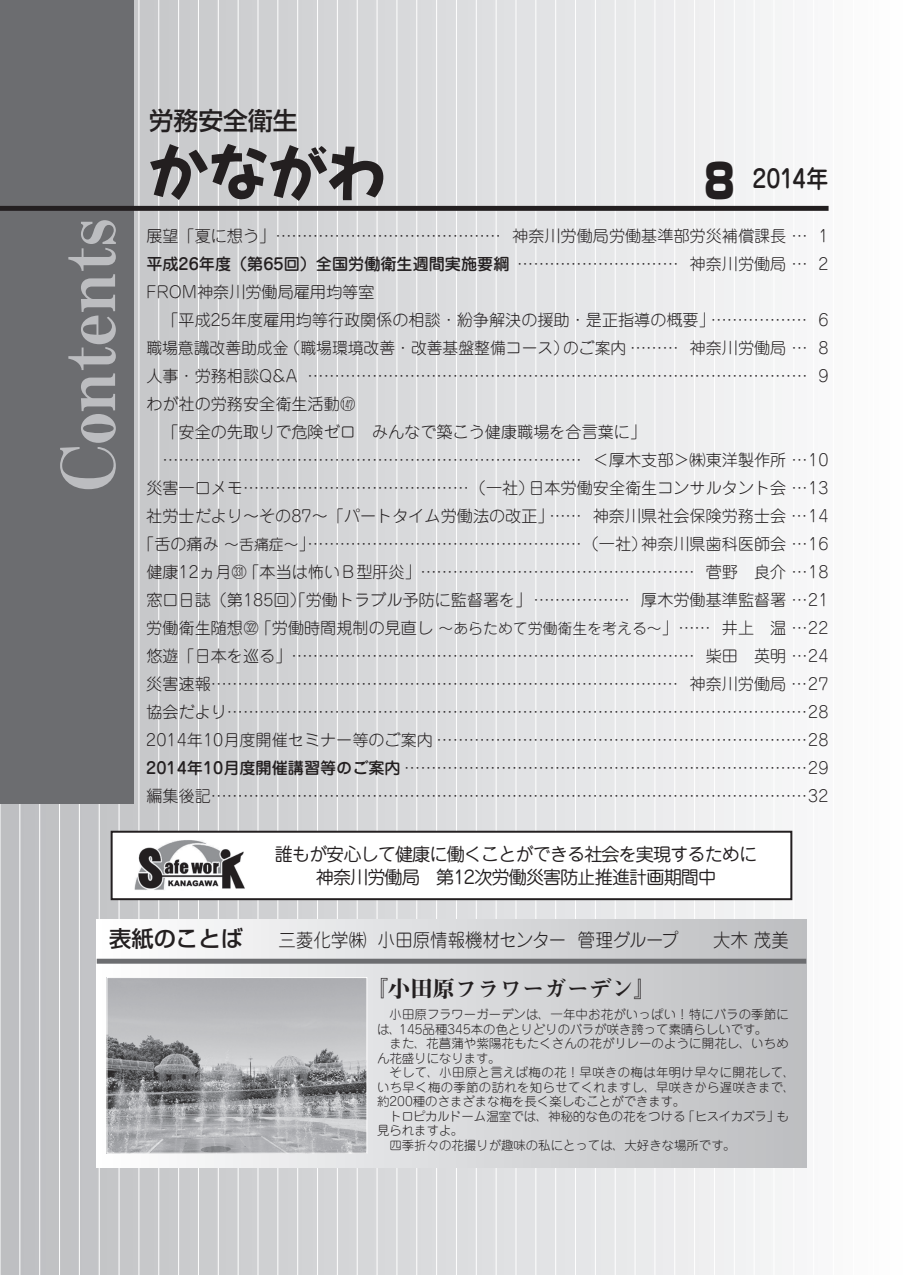
<style>
.page{position:relative;width:903px;height:1275px;background:#fff}
.page>*{position:absolute;margin:0;border:0;box-sizing:border-box;transform-origin:0 0}
.t1{font:74.38px "Midashi Min Pr 6 MA31";color:#bcbdc0}
.t2{font:500 24.85px "Shin Go Pr 6";color:#231f20}
.t3{font:500 24.85px "Jun 34 Pro";letter-spacing:-.015em;color:#231f20;scale:.9 1}
.t4{font:22.4px "Midashi Min Pr 6 MA31";color:#231f20}
.t5{font:500 22.4px "Shin Go Pr 6";color:#231f20}
.t6{font:300 18.55px "Jun 101 Pro";letter-spacing:.005em;color:#231f20;scale:.93 1}
.t7{font:18.03px/23.6px "Jun 201 Pro";letter-spacing:-.05em;color:#231f20;text-align:center}
.t8{font:300 16.1px/28px "Jun 101 Pro";color:#231f20}
.t9{font:500 16.1px "Jun 34 Pro";color:#231f20}
.t10{font:300 12.42px/14.5px "Jun 101 Pro";color:#231f20}
.s1{font-family:"Shin Go Pr 6";font-weight:900;font-size:47.07px}
.s2{font-family:"Jun 101 Pro";font-weight:300}
.s3{font-size:11.2px}
.s4{font-size:14.88px}
.s5{font-family:"Jun 34 Pro";font-weight:500}
</style>
<div class="page">
<div style="left:0;top:0;width:903px;height:1275px;background:linear-gradient(to right,#bdbfc1,#fcfdfd)"></div>
<hr style="left:0;top:0;width:1px;height:1275px;background:#fff">
<hr style="left:19px;top:0;width:1px;height:1275px;background:#fff">
<hr style="left:39px;top:0;width:1px;height:1275px;background:#fff">
<hr style="left:59px;top:0;width:1px;height:1275px;background:#fff">
<hr style="left:79px;top:0;width:1px;height:1275px;background:#fff">
<hr style="left:99px;top:0;width:1px;height:1275px;background:#fff">
<hr style="left:119px;top:0;width:1px;height:1275px;background:#fff">
<hr style="left:138px;top:0;width:1px;height:1275px;background:#fff">
<hr style="left:158px;top:0;width:1px;height:1275px;background:#fff">
<hr style="left:178px;top:0;width:1px;height:1275px;background:#fff">
<hr style="left:198px;top:0;width:1px;height:1275px;background:#fff">
<hr style="left:218px;top:0;width:1px;height:1275px;background:#fff">
<hr style="left:238px;top:0;width:1px;height:1275px;background:#fff">
<hr style="left:257px;top:0;width:1px;height:1275px;background:#fff">
<hr style="left:277px;top:0;width:1px;height:1275px;background:#fff">
<hr style="left:297px;top:0;width:1px;height:1275px;background:#fff">
<hr style="left:317px;top:0;width:1px;height:1275px;background:#fff">
<hr style="left:337px;top:0;width:1px;height:1275px;background:#fff">
<hr style="left:357px;top:0;width:1px;height:1275px;background:#fff">
<hr style="left:377px;top:0;width:1px;height:1275px;background:#fff">
<hr style="left:396px;top:0;width:1px;height:1275px;background:#fff">
<hr style="left:416px;top:0;width:1px;height:1275px;background:#fff">
<hr style="left:436px;top:0;width:1px;height:1275px;background:#fff">
<hr style="left:456px;top:0;width:1px;height:1275px;background:#fff">
<hr style="left:476px;top:0;width:1px;height:1275px;background:#fff">
<hr style="left:496px;top:0;width:1px;height:1275px;background:#fff">
<hr style="left:515px;top:0;width:1px;height:1275px;background:#fff">
<hr style="left:535px;top:0;width:1px;height:1275px;background:#fff">
<hr style="left:555px;top:0;width:1px;height:1275px;background:#fff">
<hr style="left:575px;top:0;width:1px;height:1275px;background:#fff">
<hr style="left:595px;top:0;width:1px;height:1275px;background:#fff">
<hr style="left:615px;top:0;width:1px;height:1275px;background:#fff">
<hr style="left:634px;top:0;width:1px;height:1275px;background:#fff">
<hr style="left:654px;top:0;width:1px;height:1275px;background:#fff">
<hr style="left:674px;top:0;width:1px;height:1275px;background:#fff">
<hr style="left:694px;top:0;width:1px;height:1275px;background:#fff">
<hr style="left:714px;top:0;width:1px;height:1275px;background:#fff">
<hr style="left:734px;top:0;width:1px;height:1275px;background:#fff">
<hr style="left:754px;top:0;width:1px;height:1275px;background:#fff">
<hr style="left:773px;top:0;width:1px;height:1275px;background:#fff">
<hr style="left:793px;top:0;width:1px;height:1275px;background:#fff">
<hr style="left:813px;top:0;width:1px;height:1275px;background:#fff">
<hr style="left:833px;top:0;width:1px;height:1275px;background:#fff">
<hr style="left:853px;top:0;width:1px;height:1275px;background:#fff">
<hr style="left:873px;top:0;width:1px;height:1275px;background:#fff">
<hr style="left:892px;top:0;width:1px;height:1275px;background:#fff">
<div style="left:0;top:0;width:134px;height:804px;background:#6c6d70"></div>
<div style="left:97px;top:919px;width:709px;height:248px;background:linear-gradient(to right,#fdfdfe,#bcbdc0)"></div>
<div style="left:97px;top:959px;width:709px;height:5px;background:#6c6d70"></div>
<img style="left:109px;top:979px;width:256px;height:172px">
<div style="left:107px;top:977px;width:260px;height:176px;border:1px solid #fff"></div>
<div style="left:0;top:206px;width:828px;height:5px;background:#231f20"></div>
<svg style="left:150px;top:144px;width:239px;height:61px;background:#949395"></svg>
<div style="left:111px;top:831px;width:681px;height:69px;background:#fff;border:2px solid #231f20"></div>
<img style="left:134px;top:840px;width:111px;height:50px">
<h1 class="t1" style="left:30px;top:491px;width:274px;rotate:-90deg">Contents</h1>
<h2 class="t2" style="left:149px;top:100px;width:150px">労務安全衛生</h2>
<h2 class="t3" style="left:704px;top:159px;width:140px"><span class="s1">8</span> 2014年</h2>
<p class="t8" style="left:146px;top:220px;width:684px">展望「夏に想う」…………………………………… 神奈川労働局労働基準部労災補償課長 … 1</p>
<p class="t9" style="left:146px;top:251px;width:684px">平成26年度（第65回）全国労働衛生週間実施要綱 <span class="s2">………………………… 神奈川労働局 … 2</span></p>
<p class="t8" style="left:146px;top:276px;width:684px">FROM神奈川労働局雇用均等室<br>　「平成25年度雇用均等行政関係の相談・紛争解決の援助・是正指導の概要」……………… 6職場意識改善助成金（職場環境改善・改善基盤整備コース）のご案内 ……… 神奈川労働局 … 8人事・労務相談Q&amp;A ………………………………………………………………………………… 9わが社の労務安全衛生活動○<span class="s3">147<br></span>　「安全の先取りで危険ゼロ　みんなで築こう健康職場を合言葉に」</p>
<p class="t8" style="left:138px;top:444px;width:692px;text-align:right">…………………………………………………………………… ＜厚木支部＞㈱東洋製作所 …10<br>災害一口メモ……………………………………（一社）日本労働安全衛生コンサルタント会 …13社労士だより～その87～「パートタイム労働法の改正」…… 神奈川県社会保険労務士会 …14「舌の痛み<span class="s4">～舌痛症～</span>」……………………………………………（一社）神奈川県歯科医師会 …16健康12ヵ月○<span class="s3">331</span>「本当は怖いＢ型肝炎」…………………………………………… 菅野　良介 …18窓口日誌（第185回）「労働トラブル予防に監督署を」……………… 厚木労働基準監督署 …21労働衛生随想○<span class="s3">322</span>「労働時間規制の見直し<span class="s4">～あらためて労働衛生を考える～</span>」…… 井上　温 …22悠遊「日本を巡る」………………………………………………………………… 柴田　英明 …24災害速報…………………………………………………………………………… 神奈川労働局 …27協会だより………………………………………………………………………………………………28<br>2014年10月度開催セミナー等のご案内 ……………………………………………………………28<br><span class="s5">2014年10月度開催講習等のご案内</span> …………………………………………………………………29編集後記…………………………………………………………………………………………………32</p>
<p class="t7" style="left:275px;top:840px;width:484px">誰もが安心して健康に働くことができる社会を実現するために神奈川労働局　第12次労働災害防止推進計画期間中</p>
<h3 class="t5" style="left:109px;top:920px;width:135px">表紙のことば</h3>
<p class="t6" style="left:279px;top:926px;width:550px">三菱化学㈱ 小田原情報機材センター 管理グループ　　大木茂美</p>
<h3 class="t4" style="left:366px;top:971px;width:292px">『小田原フラワーガーデン』</h3>
<p class="t10" style="left:377px;top:1006px;width:413px;text-indent:12px">小田原フラワーガーデンは、一年中お花がいっぱい！特にバラの季節には、145品種345本の色とりどりのバラが咲き誇って素晴らしいです。</p>
<p class="t10" style="left:377px;top:1035px;width:413px;text-indent:12px">また、花菖蒲や紫陽花もたくさんの花がリレーのように開花し、いちめん花盛りになります。</p>
<p class="t10" style="left:377px;top:1064px;width:419px;text-align:justify;text-indent:12px">そして、小田原と言えば梅の花！早咲きの梅は年明け早々に開花して、いち早く梅の季節の訪れを知らせてくれますし、早咲きから遅咲きまで、約200種のさまざまな梅を長く楽しむことができます。</p>
<p class="t10" style="left:389px;top:1107px;width:401px">トロピカルドーム温室では、神秘的な色の花をつける「ヒスイカズラ」も</p>
<p class="t10" style="left:377px;top:1122px;width:88px">見られますよ。</p>
<p class="t10" style="left:389px;top:1136px;width:348px">四季折々の花撮りが趣味の私にとっては、大好きな場所です。</p>
</div>
